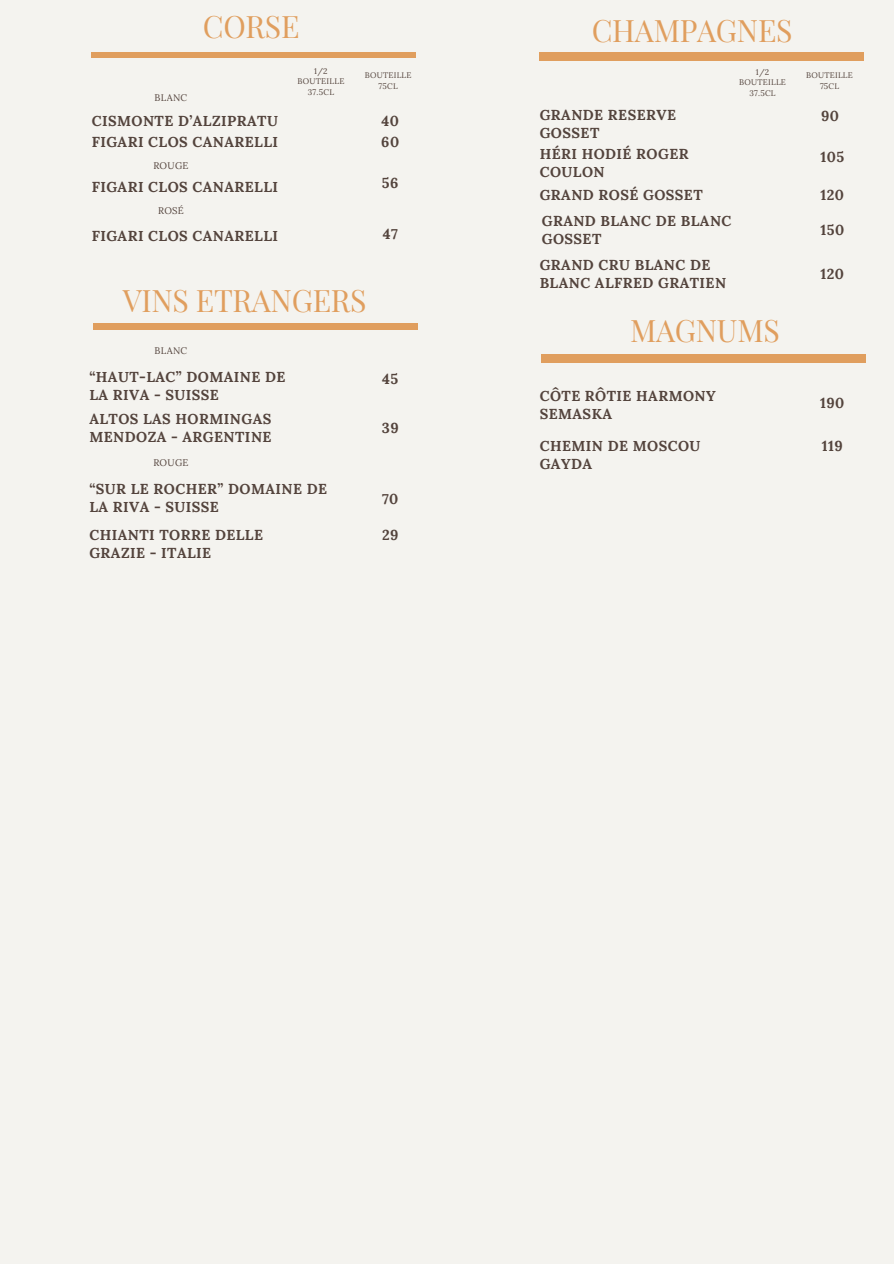
<style>
.page{position:relative;width:894px;height:1264px;background:#fff}
.page>*{position:absolute;margin:0;border:0;box-sizing:border-box;transform-origin:0 0}
.t1{font:30.3px "Playfair Display";letter-spacing:-.01em;color:#e09e5e}
.t2{font:700 14.4px/18px "Lora";letter-spacing:.03em;color:#53433c}
.t3{font:9.6px "Lora";letter-spacing:.03em;color:#53433c}
.t4{font:8.1px/10.8px "Lora";letter-spacing:.03em;color:#53433c;text-align:center}
</style>
<div class="page">
<div style="left:0;top:0;width:893px;height:1263px;background:#f4f3ef"></div>
<div style="left:94px;top:323px;width:324px;height:7px;background:#e09e5e"></div>
<div style="left:539px;top:52px;width:324px;height:8px;background:#e09e5e"></div>
<div style="left:92px;top:52px;width:324px;height:5px;background:#e09e5e"></div>
<div style="left:541px;top:354px;width:324px;height:9px;background:#e09e5e"></div>
<h2 class="t1" style="left:203px;top:5px;width:98px">CORSE</h2>
<p class="t1" style="left:591px;top:9px;width:202px">CHAMPAGNES</p>
<h2 class="t4" style="left:297px;top:65px;width:48px">1/2<br>BOUTEILLE<br>37.5CL</h2>
<h3 class="t4" style="left:806px;top:70px;width:48px">BOUTEILLE<br>75CL</h3>
<h2 class="t4" style="left:738px;top:66px;width:48px">1/2<br>BOUTEILLE<br>37.5CL</h2>
<h2 class="t4" style="left:365px;top:70px;width:48px">BOUTEILLE<br>75CL</h2>
<p class="t3" style="left:155px;top:91px;width:34px">BLANC</p>
<p class="t2" style="left:92px;top:112px;width:188px">CISMONTE D’ALZIPRATU</p>
<p class="t2" style="left:92px;top:133px;width:188px">FIGARI CLOS CANARELLI</p>
<p class="t3" style="left:153px;top:159px;width:37px">ROUGE</p>
<h1 class="t2" style="left:92px;top:177px;width:188px">FIGARI CLOS CANARELLI</h1>
<p class="t3" style="left:158px;top:205px;width:27px">ROSÉ</p>
<p class="t2" style="left:92px;top:227px;width:188px">FIGARI CLOS CANARELLI</p>
<h3 class="t2" style="left:539px;top:105px;width:138px">GRANDE RESERVE<br>GOSSET</h3>
<h2 class="t2" style="left:820px;top:107px;width:19px">90</h2>
<h2 class="t2" style="left:381px;top:112px;width:19px">40</h2>
<p class="t2" style="left:381px;top:133px;width:19px">60</p>
<h2 class="t2" style="left:382px;top:174px;width:18px">56</h2>
<h2 class="t2" style="left:539px;top:145px;width:150px">HÉRI HODIÉ ROGER<br>COULON</h2>
<h2 class="t2" style="left:820px;top:148px;width:25px">105</h2>
<h2 class="t2" style="left:539px;top:185px;width:164px">GRAND ROSÉ GOSSET</h2>
<p class="t2" style="left:541px;top:212px;width:191px">GRAND BLANC DE BLANC<br>GOSSET</p>
<h3 class="t2" style="left:539px;top:256px;width:188px">GRAND CRU BLANC DE<br>BLANC ALFRED GRATIEN</h3>
<p class="t2" style="left:820px;top:186px;width:25px">120</p>
<h1 class="t2" style="left:820px;top:221px;width:25px">150</h1>
<h3 class="t2" style="left:820px;top:265px;width:25px">120</h3>
<h2 class="t2" style="left:382px;top:225px;width:17px">47</h2>
<h1 class="t1" style="left:123px;top:279px;width:245px">VINS ETRANGERS</h1>
<h2 class="t3" style="left:155px;top:344px;width:34px">BLANC</h2>
<h3 class="t2" style="left:89px;top:367px;width:197px">“HAUT-LAC” DOMAINE DE<br>LA RIVA - SUISSE</h3>
<p class="t2" style="left:89px;top:409px;width:184px">ALTOS LAS HORMINGAS<br>MENDOZA - ARGENTINE</p>
<h2 class="t3" style="left:153px;top:456px;width:37px">ROUGE</h2>
<p class="t2" style="left:89px;top:479px;width:239px">“SUR LE ROCHER” DOMAINE DE<br>LA RIVA - SUISSE</p>
<h2 class="t2" style="left:382px;top:370px;width:18px">45</h2>
<h2 class="t2" style="left:382px;top:418px;width:18px">39</h2>
<p class="t2" style="left:382px;top:489px;width:18px">70</p>
<h2 class="t2" style="left:89px;top:525px;width:175px">CHIANTI TORRE DELLE<br>GRAZIE - ITALIE</h2>
<h2 class="t2" style="left:382px;top:525px;width:18px">29</h2>
<h2 class="t1" style="left:630px;top:309px;width:151px">MAGNUMS</h2>
<h2 class="t2" style="left:539px;top:387px;width:178px">CÔTE RÔTIE HARMONY<br>SEMASKA</h2>
<h1 class="t2" style="left:820px;top:394px;width:26px">190</h1>
<h2 class="t2" style="left:539px;top:436px;width:162px">CHEMIN DE MOSCOU<br>GAYDA</h2>
<h2 class="t2" style="left:821px;top:437px;width:22px">119</h2>
</div>
